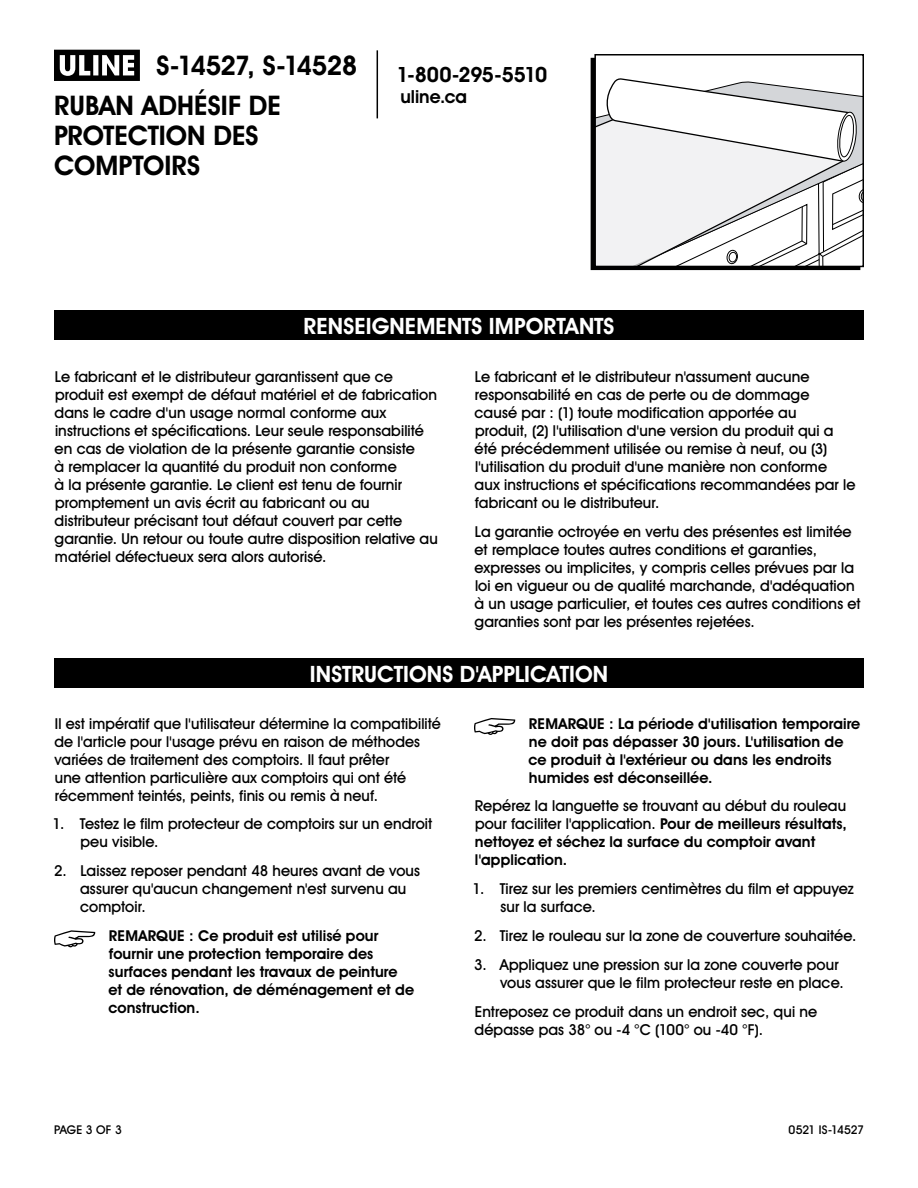
<style>
.page{position:relative;width:918px;height:1188px;background:#fff}
.page>*{position:absolute;margin:0;border:0;box-sizing:border-box;transform-origin:0 0}
.t1{font:700 27px/30px "Uline Two Knine";color:#000}
.t2{font:700 27px "Uline Two Knine";letter-spacing:-.03em;color:#000}
.t3{font:700 22.5px "Uline Two Knine";color:#fff}
.t4{font:700 21px "Uline Two Knine";letter-spacing:-.02em;color:#000}
.t5{font:700 18px "Uline Two Knine";color:#000}
.t6{font:15px/18px "Uline Two Knine";letter-spacing:.005em;color:#000}
.t7{font:700 15px/18px "Uline Two Knine";letter-spacing:.005em;color:#000}
.t8{font:12px "Uline Two Knine";letter-spacing:-.01em;color:#000}
.s1{font-weight:400}
</style>
<div class="page">
<hr style="left:377px;top:50px;width:1px;height:68px;background:#000">
<svg style="left:54px;top:50px;width:86px;height:31px"></svg>
<div style="left:54px;top:658px;width:810px;height:30px;background:#000"></div>
<div style="left:54px;top:310px;width:810px;height:30px;background:#000"></div>
<svg style="left:54px;top:930px;width:41px;height:17px"></svg>
<svg style="left:474px;top:718px;width:41px;height:17px"></svg>
<div style="left:591px;top:58px;width:269px;height:212px;border:2px solid #000"></div>
<div style="left:595px;top:55px;width:268px;height:211px;background:#fff"></div>
<svg style="left:597px;top:78px;width:264px;height:186px"></svg>
<div style="left:594px;top:54px;width:270px;height:213px;border:2px solid #000"></div>
<h1 class="t2" style="left:157px;top:49px;width:202px">S-14527, S-14528</h1>
<h1 class="t1" style="left:54px;top:90px;width:229px">RUBAN ADHÉSIF DE<br>PROTECTION DES<br>COMPTOIRS</h1>
<h3 class="t4" style="left:396px;top:62px;width:152px">1-800-295-5510</h3>
<p class="t5" style="left:400px;top:86px;width:68px">uline.ca</p>
<h2 class="t3" style="left:304px;top:312px;width:312px">RENSEIGNEMENTS IMPORTANTS</h2>
<p class="t6" style="left:55px;top:368px;width:385px">Le fabricant et le distributeur garantissent que ce produit est exempt de défaut matériel et de fabrication dans le cadre d'un usage normal conforme aux instructions et spécifications. Leur seule responsabilité en cas de violation de la présente garantie consiste<br>à remplacer la quantité du produit non conforme<br>à la présente garantie. Le client est tenu de fournir promptement un avis écrit au fabricant ou au distributeur précisant tout défaut couvert par cette garantie. Un retour ou toute autre disposition relative au matériel défectueux sera alors autorisé.</p>
<p class="t6" style="left:475px;top:368px;width:383px">Le fabricant et le distributeur n'assument aucune responsabilité en cas de perte ou de dommage<br>causé par : (1) toute modification apportée au<br>produit, (2) l'utilisation d'une version du produit qui a été précédemment utilisée ou remise à neuf, ou (3) l'utilisation du produit d'une manière non conforme aux instructions et spécifications recommandées par le fabricant ou le distributeur.</p>
<p class="t6" style="left:475px;top:523px;width:388px">La garantie octroyée en vertu des présentes est limitée et remplace toutes autres conditions et garanties, expresses ou implicites, y compris celles prévues par la loi en vigueur ou de qualité marchande, d'adéquation à un usage particulier, et toutes ces autres conditions et garanties sont par les présentes rejetées.</p>
<h2 class="t3" style="left:310px;top:660px;width:300px">INSTRUCTIONS D'APPLICATION</h2>
<p class="t6" style="left:55px;top:714px;width:388px">Il est impératif que l'utilisateur détermine la compatibilité de l'article pour l'usage prévu en raison de méthodes variées de traitement des comptoirs. Il faut prêter<br>une attention particulière aux comptoirs qui ont été récemment teintés, peints, finis ou remis à neuf.</p>
<p class="t6" style="left:81px;top:815px;width:353px;text-indent:-28px">1. Testez le film protecteur de comptoirs sur un endroit peu visible.</p>
<p class="t6" style="left:80px;top:862px;width:341px;text-indent:-26px">2. Laissez reposer pendant 48 heures avant de vous assurer qu'aucun changement n'est survenu au comptoir.</p>
<p class="t7" style="left:108px;top:927px;width:307px">REMARQUE : Ce produit est utilisé pour fournir une protection temporaire des surfaces pendant les travaux de peinture et de rénovation, de déménagement et de construction.</p>
<p class="t7" style="left:528px;top:714px;width:333px">REMARQUE : La période d'utilisation temporaire ne doit pas dépasser 30 jours. L'utilisation de ce produit à l'extérieur ou dans les endroits humides est déconseillée.</p>
<p class="t7" style="left:475px;top:797px;width:374px"><span class="s1">Repérez la languette se trouvant au début du rouleau pour faciliter l'application.</span> Pour de meilleurs résultats, nettoyez et séchez la surface du comptoir avant l'application.</p>
<p class="t6" style="left:500px;top:880px;width:355px;text-indent:-28px">1. Tirez sur les premiers centimètres du film et appuyez sur la surface.</p>
<p class="t6" style="left:474px;top:927px;width:384px">2. Tirez le rouleau sur la zone de couverture souhaitée.</p>
<p class="t6" style="left:500px;top:955px;width:345px;text-indent:-26px">3. Appliquez une pression sur la zone couverte pour vous assurer que le film protecteur reste en place.</p>
<p class="t6" style="left:475px;top:1002px;width:344px">Entreposez ce produit dans un endroit sec, qui ne dépasse pas 38° ou -4 °C (100° ou -40 °F).</p>
<p class="t8" style="left:54px;top:1122px;width:69px">PAGE 3 OF 3</p>
<p class="t8" style="left:789px;top:1122px;width:77px">0521 IS-14527</p>
</div>
